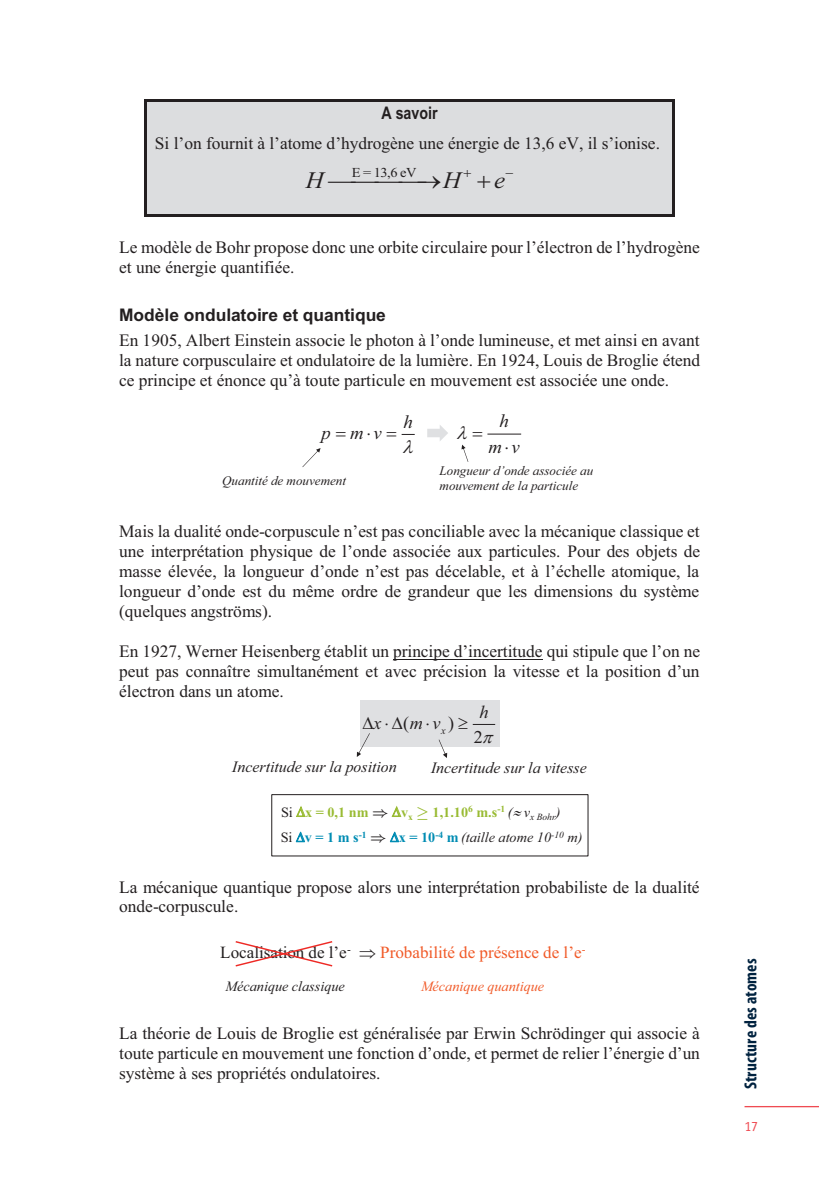
<style>
.page{position:relative;width:819px;height:1191px;background:#fff}
.page>*{position:absolute;margin:0;border:0;box-sizing:border-box;transform-origin:0 0}
.t1{font:italic 23.62px "Times New Roman";color:#231f20;scale:1.05 1}
.t2{font:italic 18.55px/25.9px "Times New Roman";color:#231f20;text-align:center}
.t3{font:18.03px "Times New Roman";color:#231f20}
.t4{font:italic 18.03px "Times New Roman";color:#231f20}
.t5{font:700 condensed 17.5px "Myriad Pro";letter-spacing:.005em;color:#00223f}
.t6{font:17.32px/19.9px "Times New Roman";color:#231f20;text-align:justify}
.t7{font:700 17.32px "Arial";color:#231f20}
.t8{font:700 17.32px "Arial Narrow";color:#231f20}
.t9{font:16.97px "Times New Roman";color:#f15a28}
.t10{font:16.97px "Times New Roman";color:#231f20}
.t11{font:italic 15.92px "Times New Roman";color:#231f20}
.t12{font:italic 15.75px "Times New Roman";color:#231f20}
.t13{font:italic 14.17px "Times New Roman";color:#231f20}
.t14{font:700 14.17px "Times New Roman";color:#9b3}
.t15{font:italic 14.17px "Times New Roman";color:#f15a28}
.t16{font:700 14.17px "Times New Roman";color:#008cb3}
.t17{font:14px "Officina Sans";color:#ef4b52}
.t18{font:13.65px "Times New Roman";color:#231f20;scale:1.05 1}
.t19{font:italic 12.95px/15.6px "Times New Roman";color:#231f20}
.t20{font:italic 10.5px "Times New Roman";color:#231f20}
.s1{font-style:italic}
.s2{font-weight:400;color:#231f20}
.s3{font-weight:400;font-style:italic;color:#231f20}
.s4{font-weight:700;font-style:normal;color:#008cb3}
</style>
<div class="page">
<div style="left:146px;top:102px;width:526px;height:31px;background:#dcdddf"></div>
<hr style="left:144px;top:99px;width:528px;height:3px;background:#231f20">
<hr style="left:144px;top:102px;width:2px;height:31px;background:#231f20">
<hr style="left:672px;top:102px;width:3px;height:31px;background:#231f20">
<div style="left:146px;top:133px;width:526px;height:29px;background:#dcdddf"></div>
<hr style="left:144px;top:133px;width:2px;height:29px;background:#231f20">
<hr style="left:672px;top:133px;width:3px;height:29px;background:#231f20">
<div style="left:146px;top:162px;width:526px;height:40px;background:#dcdddf"></div>
<hr style="left:144px;top:162px;width:2px;height:40px;background:#231f20">
<hr style="left:672px;top:162px;width:3px;height:40px;background:#231f20">
<div style="left:146px;top:202px;width:526px;height:13px;background:#dcdddf"></div>
<hr style="left:144px;top:215px;width:528px;height:2px;background:#231f20">
<svg style="left:144px;top:202px;width:2px;height:13px"></svg>
<svg style="left:672px;top:202px;width:3px;height:15px"></svg>
<hr style="left:393px;top:658px;width:149px;height:1px;background:#231f20">
<svg style="left:302px;top:448px;width:18px;height:19px"></svg>
<hr style="left:487px;top:433px;width:34px;height:1px;background:#231f20">
<svg style="left:427px;top:425px;width:21px;height:16px"></svg>
<div style="left:360px;top:700px;width:139px;height:47px;background:#dfe0e2"></div>
<svg style="left:438px;top:739px;width:9px;height:19px"></svg>
<div style="left:271px;top:794px;width:317px;height:62px;border:1px solid #231f20"></div>
<svg style="left:235px;top:941px;width:98px;height:26px"></svg>
<hr style="left:744px;top:1106px;width:75px;height:1px;background:#ef4b52">
<svg style="left:401px;top:433px;width:14px;height:2px"></svg>
<svg style="left:461px;top:444px;width:8px;height:18px"></svg>
<svg style="left:357px;top:733px;width:13px;height:24px"></svg>
<svg style="left:472px;top:724px;width:23px;height:1px"></svg>
<p class="t8" style="left:381px;top:100px;width:58px">A savoir</p>
<p class="t6" style="left:155px;top:133px;width:507px">Si l’on fournit à l’atome d’hydrogène une énergie de 13,6 eV, il s’ionise.</p>
<p class="t18" style="left:352px;top:163px;width:63px">E = 13,6 eV</p>
<h1 class="t1" style="left:306px;top:163px;width:19px">H</h1>
<h1 class="t1" style="left:443px;top:163px;width:19px">H</h1>
<h1 class="t1" style="left:494px;top:163px;width:12px">e</h1>
<p class="t6" style="left:119px;top:236px;width:582px">Le modèle de Bohr propose donc une orbite circulaire pour l’électron de l’hydrogène et une énergie quantifiée.</p>
<p class="t7" style="left:119px;top:303px;width:268px">Modèle ondulatoire et quantique</p>
<p class="t6" style="left:119px;top:329px;width:582px">En 1905, Albert Einstein associe le photon à l’onde lumineuse, et met ainsi en avant la nature corpusculaire et ondulatoire de la lumière. En 1924, Louis de Broglie étend ce principe et énonce qu’à toute particule en mouvement est associée une onde.</p>
<p class="t2" style="left:321px;top:419px;width:61px">p mv</p>
<p class="t19" style="left:222px;top:472px;width:125px">Quantité de mouvement</p>
<p class="t2" style="left:403px;top:408px;width:11px">h</p>
<p class="t2" style="left:488px;top:407px;width:33px">h<br>m v</p>
<p class="t19" style="left:439px;top:462px;width:155px">Longueur d’onde associée au mouvement de la particule</p>
<p class="t6" style="left:119px;top:521px;width:582px">Mais la dualité onde-corpuscule n’est pas conciliable avec la mécanique classique et une interprétation physique de l’onde associée aux particules. Pour des objets de masse élevée, la longueur d’onde n’est pas décelable, et à l’échelle atomique, la longueur d’onde est du même ordre de grandeur que les dimensions du système (quelques angströms).</p>
<p class="t6" style="left:119px;top:640px;width:582px">En 1927, Werner Heisenberg établit un principe d’incertitude qui stipule que l’on ne peut pas connaître simultanément et avec précision la vitesse et la position d’un électron dans un atome.</p>
<p class="t4" style="left:373px;top:710px;width:10px">x</p>
<p class="t3" style="left:403px;top:710px;width:52px">(<span class="s1">m v</span> )</p>
<p class="t20" style="left:441px;top:723px;width:6px">x</p>
<p class="t4" style="left:479px;top:699px;width:11px">h</p>
<p class="t3" style="left:473px;top:724px;width:11px">2</p>
<p class="t11" style="left:232px;top:756px;width:166px">Incertitude sur la position</p>
<p class="t12" style="left:431px;top:757px;width:157px">Incertitude sur la vitesse</p>
<p class="t14" style="left:281px;top:802px;width:89px"><span class="s2">Si</span> x = 0,1 nm</p>
<p class="t14" style="left:401px;top:802px;width:13px">v<sub>x</sub></p>
<p class="t14" style="left:432px;top:802px;width:129px">1,1.10<sup>6</sup> m.s<sup>-1</sup> <span class="s3">( v</span><sub>x</sub> <sub>Bohr</sub><span class="s3">)</span></p>
<p class="t16" style="left:281px;top:827px;width:87px"><span class="s2">Si</span> v = 1 m s<sup>-1</sup></p>
<p class="t13" style="left:399px;top:827px;width:185px"><span class="s4">x = 10</span><sup>-4</sup> <span class="s4">m</span> (taille atome 10<sup>-10</sup> m)</p>
<p class="t6" style="left:119px;top:876px;width:582px">La mécanique quantique propose alors une interprétation probabiliste de la dualité onde-corpuscule.</p>
<p class="t10" style="left:220px;top:940px;width:132px">Localisation de l’e<sup>-</sup></p>
<p class="t9" style="left:380px;top:940px;width:207px">Probabilité de présence de l’e<sup>-</sup></p>
<p class="t13" style="left:225px;top:976px;width:121px">Mécanique classique</p>
<p class="t15" style="left:421px;top:976px;width:125px">Mécanique quantique</p>
<p class="t6" style="left:119px;top:1022px;width:582px">La théorie de Louis de Broglie est généralisée par Erwin Schrödinger qui associe à toute particule en mouvement une fonction d’onde, et permet de relier l’énergie d’un système à ses propriétés ondulatoires.</p>
<p class="t5" style="left:740px;top:1089px;width:132px;rotate:-90deg">Structure des atomes</p>
<p class="t17" style="left:744px;top:1118px;width:15px">17</p>
</div>
